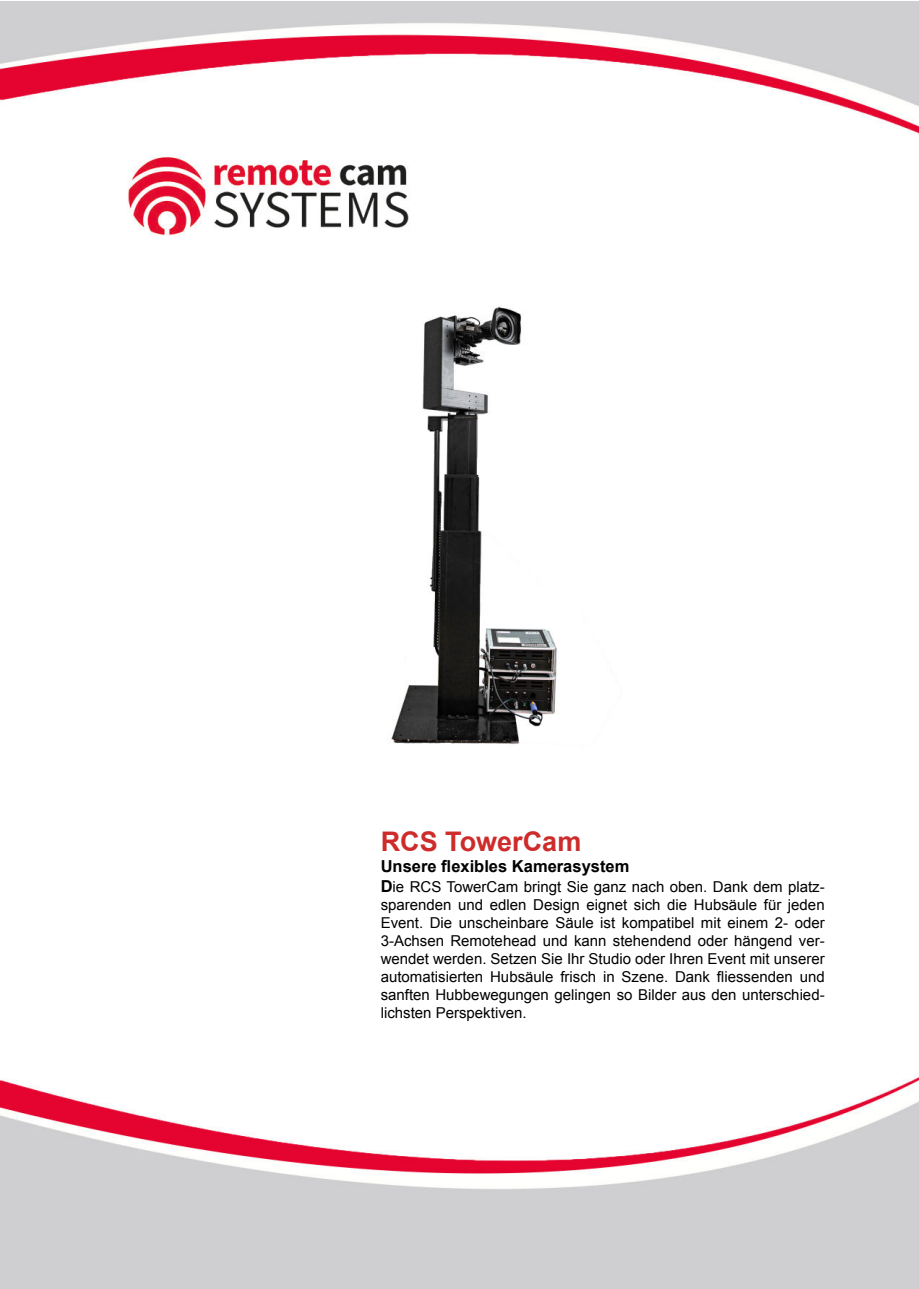
<style>
.page{position:relative;width:919px;height:1289px;background:#fff}
.page>*{position:absolute;margin:0;border:0;box-sizing:border-box;transform-origin:0 0}
.t1{font:700 27px "Arial";color:#ce2b2b}
.t2{font:700 16.5px "Arial";color:#000}
.t3{font:15px/18px "Arial";color:#000;text-align:justify}
.s1{font-weight:700;font-size:16.5px}
</style>
<div class="page">
<img style="left:0;top:1px;width:918px;height:1287px">
<img style="left:106px;top:132px;width:322px;height:127px">
<img style="left:323px;top:294px;width:317px;height:463px">
<h1 class="t1" style="left:380px;top:825px;width:202px">RCS TowerCam</h1>
<p class="t2" style="left:380px;top:855px;width:250px">Unsere flexibles Kamerasystem</p>
<p class="t3" style="left:380px;top:879px;width:445px"><span class="s1">D</span>ie RCS TowerCam bringt Sie ganz nach oben. Dank dem platz&shy;sparenden und edlen Design eignet sich die Hubsäule für jeden Event. Die unscheinbare Säule ist kompatibel mit einem 2- oder 3-Achsen Remotehead und kann stehendend oder hängend ver&shy;wendet werden. Setzen Sie Ihr Studio oder Ihren Event mit unserer automatisierten Hubsäule frisch in Szene. Dank fliessenden und sanften Hubbewegungen gelingen so Bilder aus den unterschied&shy;lichsten Perspektiven.</p>
</div>
